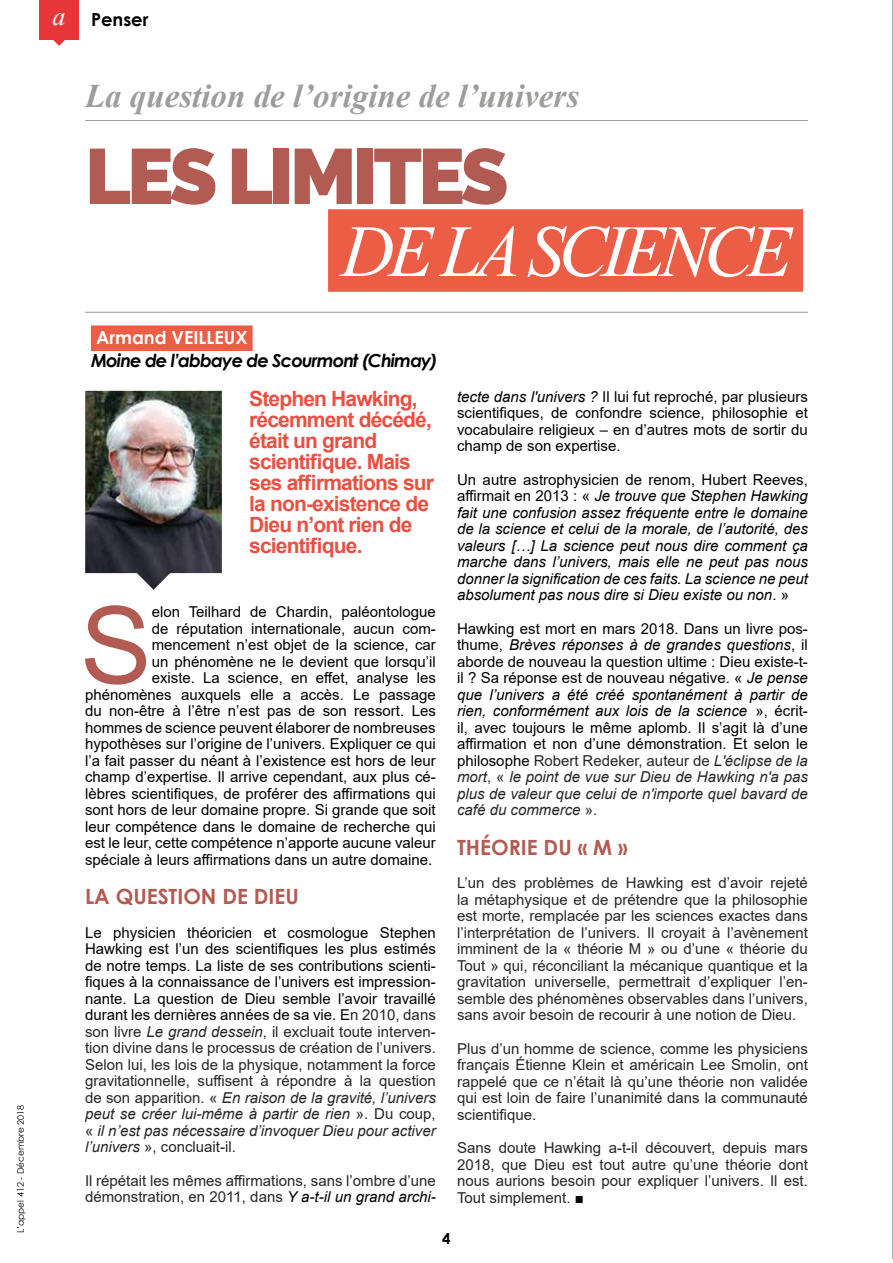
<style>
.page{position:relative;width:893px;height:1263px;background:#fff}
.page>*{position:absolute;margin:0;border:0;box-sizing:border-box;transform-origin:0 0}
.t1{font:107.25px "Arial";color:#b25b53}
.t2{font:800 78px "Raleway";letter-spacing:-.05em;color:#b25b53}
.t3{font:italic 73.5px "Times New Roman";letter-spacing:-.075em;color:#fff}
.t4{font:italic 700 33px "Times New Roman";color:#9d9d9c}
.t5{font:700 21px/21px "Arial";letter-spacing:-.04em;color:#ea5042}
.t6{font:700 21px "Century Gothic";color:#b25b53}
.t7{font:italic 700 18px "Century Gothic";letter-spacing:-.05em;color:#000}
.t8{font:700 18px "Century Gothic";color:#fff}
.t9{font:700 18px "Century Gothic";color:#000}
.t10{font:15px/16.5px "Arial";color:#000;text-align:justify}
.t11{font:15px/16.5px "Arial";color:#262626;text-align:justify}
.t12{font:italic 15px/16.5px "Arial";color:#000;text-align:justify}
.t13{font:700 15px "Century Gothic";color:#000}
.t14{font:9px "Century Gothic";color:#000}
.s1{font-family:"Times New Roman";font-weight:400;font-style:italic;font-size:26.1px;color:#fff}
.s2{font-style:italic}
.s3{font-style:normal}
.s4{color:#262626}
.s5{font-style:italic;color:#262626}
.s6{color:#000}
.s7{font-style:italic;color:#000}
</style>
<div class="page">
<hr style="left:892px;top:1221px;width:1px;height:42px;background:#9bb3b6">
<div style="left:39px;top:0;width:40px;height:39px;background:#e7363a"></div>
<svg style="left:53px;top:39px;width:13px;height:7px"></svg>
<img style="left:85px;top:391px;width:137px;height:199px">
<hr style="left:85px;top:312px;width:723px;height:1px;background:#9d9d9c">
<hr style="left:85px;top:120px;width:723px;height:1px;background:#9d9d9c">
<div style="left:328px;top:209px;width:475px;height:83px;background:#eb5d45"></div>
<div style="left:91px;top:325px;width:162px;height:26px;background:#eb5d45"></div>
<p class="t14" style="left:15px;top:1233px;width:130px;rotate:-90deg">L’appel 412 - Décembre 2018</p>
<p class="t9" style="left:53px;top:8px;width:97px"><span class="s1">a</span> Penser</p>
<h3 class="t4" style="left:85px;top:78px;width:496px">La question de l’origine de l’univers</h3>
<h2 class="t2" style="left:85px;top:131px;width:425px">LES LIMITES</h2>
<h3 class="t3" style="left:341px;top:210px;width:453px">DE LA SCIENCE</h3>
<p class="t8" style="left:96px;top:326px;width:153px">Armand VEILLEUX</p>
<p class="t7" style="left:91px;top:349px;width:348px">Moine de l’abbaye de Scourmont (Chimay)</p>
<h3 class="t5" style="left:249px;top:388px;width:186px">Stephen Hawking, récemment décédé, était un grand scientifique. Mais ses affirmations sur la non-existence de<br>Dieu n’ont rien de scientifique.</h3>
<p class="t10" style="left:457px;top:388px;width:352px"><span class="s2">tecte dans l'univers ?</span> Il lui fut reproché, par plusieurs scientifiques, de confondre science, philosophie et vocabulaire religieux – en d’autres mots de sortir du champ de son expertise.</p>
<p class="t12" style="left:457px;top:471px;width:352px"><span class="s3">Un autre astrophysicien de renom, Hubert Reeves, affirmait en 2013 : «</span> Je trouve que Stephen Hawking fait une confusion assez fréquente entre le domaine de la science et celui de la morale, de l’autorité, des valeurs […] La science peut nous dire comment ça marche dans l’univers, mais elle ne peut pas nous donner la signification de ces faits. La science ne peut absolument pas nous dire si Dieu existe ou non<span class="s3">. »</span></p>
<p class="t10" style="left:457px;top:620px;width:352px">Hawking est mort en mars 2018. Dans un livre pos&shy;thume, <span class="s2">Brèves réponses à de grandes questions</span>, il aborde de nouveau la question ultime : Dieu existe-t&shy;il ? Sa réponse est de nouveau négative. « <span class="s2">Je pense que l’univers a été créé spontanément à partir de rien, conformément aux lois de la science</span> », écrit&shy;il, avec toujours le même aplomb. Il s’agit là d’une affirmation et non d’une démonstration. Et selon le philosophe <span class="s4">Robert Redeker, auteur de</span> <span class="s5">L'éclipse de la mort</span><span class="s4">, «</span> <span class="s5">le point de vue sur Dieu de Hawking n'a pas plus de valeur que celui de n'importe quel bavard de café du commerce</span> <span class="s4">».</span></p>
<h3 class="t6" style="left:457px;top:833px;width:172px">THÉORIE DU « M »</h3>
<p class="t11" style="left:457px;top:875px;width:352px">L’un des problèmes de Hawking est d’avoir rejeté la métaphysique et de prétendre que la philosophie est morte, remplacée par les sciences exactes dans l’interprétation de l’univers. Il croyait à l’avènement imminent de la « théorie M » ou d’une « théorie du Tout » qui, réconciliant la mécanique quantique et la gravitation universelle, permettrait d’expliquer l’en&shy;semble des phénomènes observables dans l’univers, sans avoir besoin de recourir à une notion de Dieu.</p>
<p class="t11" style="left:457px;top:1040px;width:352px">Plus d’un homme de science, comme les physiciens français Étienne Klein et américain Lee Smolin, ont rappelé que ce n’était là qu’une théorie non validée qui est loin de faire l’unanimité dans la communauté scientifique.</p>
<p class="t11" style="left:457px;top:1140px;width:352px">Sans doute Hawking a-t-il découvert, depuis mars 2018, que Dieu est tout autre qu’une théorie dont nous aurions besoin pour expliquer l’univers. Il est.<br>Tout simplement. <span class="s6">■</span></p>
<h1 class="t1" style="left:80px;top:586px;width:73px">S</h1>
<p class="t10" style="left:85px;top:604px;width:352px;text-align:right">elon Teilhard de Chardin, paléontologue<br>de réputation internationale, aucun com&shy;mencement n’est objet de la science, car<br>un phénomène ne le devient que lorsqu’il<br>existe. La science, en effet, analyse les phénomènes auxquels elle a accès. Le passage du non-être à l’être n’est pas de son ressort. Les hommes de science peuvent élaborer de nombreuses hypothèses sur l’origine de l’univers. Expliquer ce qui l’a fait passer du néant à l’existence est hors de leur champ d’expertise. Il arrive cependant, aux plus cé&shy;lèbres scientifiques, de proférer des affirmations qui sont hors de leur domaine propre. Si grande que soit leur compétence dans le domaine de recherche qui est le leur, cette compétence n’apporte aucune valeur spéciale à leurs affirmations dans un autre domaine.</p>
<h3 class="t6" style="left:85px;top:883px;width:215px">LA QUESTION DE DIEU</h3>
<p class="t10" style="left:85px;top:924px;width:352px">Le physicien théoricien et cosmologue Stephen Hawking est l’un des scientifiques les plus estimés de notre temps. La liste de ses contributions scienti&shy;fiques à la connaissance de l’univers est impression&shy;nante. La question de Dieu semble l’avoir travaillé durant les dernières années de sa vie. E<span class="s4">n 2010, dans son livre</span> <span class="s5">Le grand dessein</span><span class="s4">, il excluait toute interven&shy;tion divine dans le processus de création de l’univers.<br>Selon lui, les lois de la physique, notamment la force gravitationnelle, suffisent à répondre à la question de son apparition. «</span> <span class="s5">En raison de la gravité, l’univers peut se créer lui-même à partir de rien</span> <span class="s4">». Du coup, «</span> <span class="s5">il n’est pas nécessaire d’invoquer Dieu pour activer l’univers</span> <span class="s4">», concluait-il.</span></p>
<p class="t11" style="left:85px;top:1172px;width:352px">Il répétait les mêmes affirmations, sans l’ombre d’une démonstration, en 2011, dans <span class="s7">Y a-t-il un grand archi-</span></p>
<p class="t13" style="left:442px;top:1229px;width:10px">4</p>
</div>
